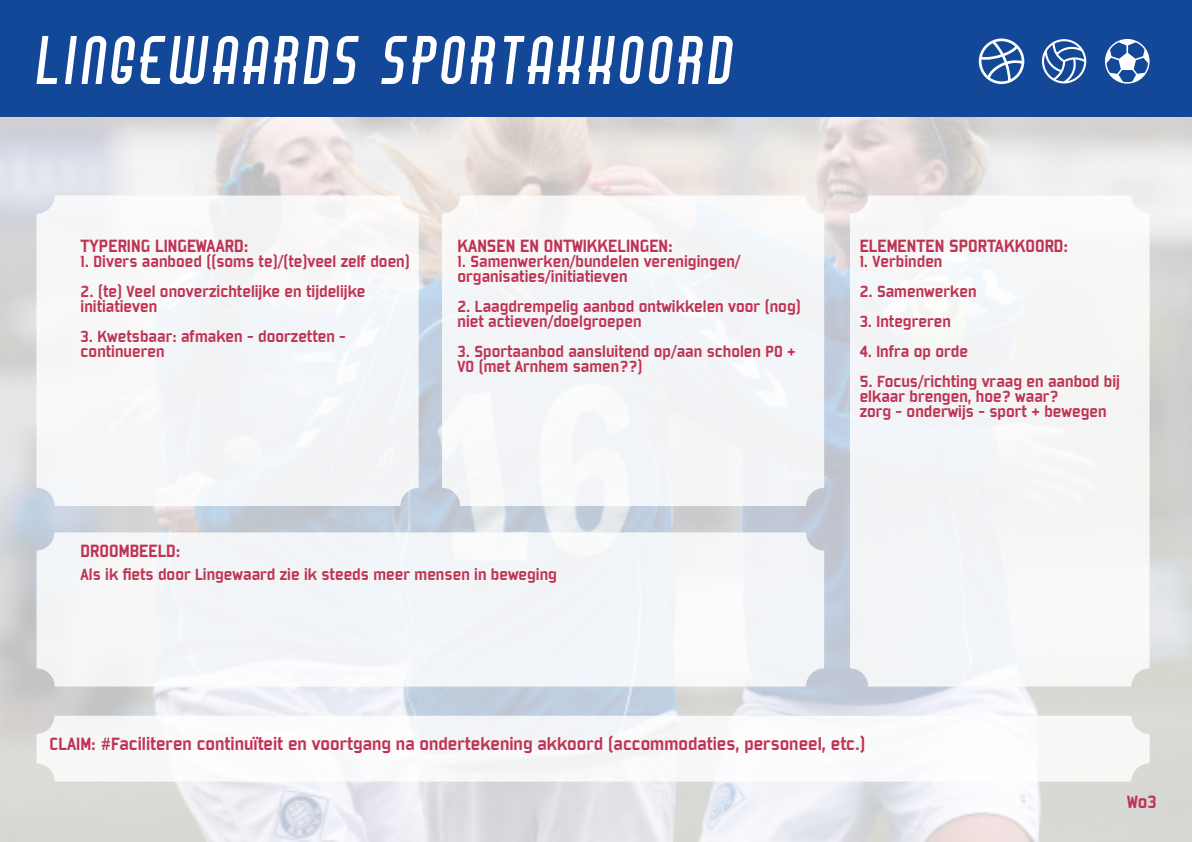
<style>
.page{position:relative;width:1192px;height:842px;background:#fff}
.page>*{position:absolute;margin:0;border:0;box-sizing:border-box;transform-origin:0 0}
.t1{font:59.95px "Air Americana";letter-spacing:.075em;color:#fff}
.t2{font:19.25px "Bombardier";color:#bf3454}
.t3{font:17.5px/15px "Bombardier";color:#bf3454}
</style>
<div class="page">
<img style="left:0;top:117px;width:1192px;height:724px">
<div style="left:442px;top:195px;width:382px;height:311px;background:#f2f5f8;border-radius:18px"></div>
<div style="left:0;top:0;width:1192px;height:117px;background:#134899"></div>
<div style="left:37px;top:195px;width:382px;height:311px;background:#f5f6f8;border-radius:18px"></div>
<div style="left:37px;top:532px;width:787px;height:155px;background:#f2f5f8;border-radius:18px"></div>
<div style="left:37px;top:716px;width:1113px;height:65px;background:#fff;border-radius:18px"></div>
<div style="left:850px;top:195px;width:300px;height:492px;background:#f5f5f6;border-radius:18px"></div>
<svg style="left:979px;top:39px;width:45px;height:45px"></svg>
<svg style="left:1105px;top:39px;width:45px;height:45px"></svg>
<svg style="left:1042px;top:39px;width:44px;height:44px"></svg>
<p class="t1" style="left:37px;top:30px;width:698px">LINGEWAARDS SPORTAKKOORD</p>
<p class="t2" style="left:81px;top:236px;width:169px">TYPERING LINGEWAARD:</p>
<p class="t3" style="left:81px;top:254px;width:331px">1. Divers aanboed ((soms te)/(te)veel zelf doen)</p>
<p class="t3" style="left:81px;top:284px;width:286px">2. (te) Veel onoverzichtelijke en tijdelijke initiatieven</p>
<p class="t3" style="left:81px;top:329px;width:267px">3. Kwetsbaar: afmaken - doorzetten - continueren</p>
<p class="t2" style="left:458px;top:236px;width:217px">KANSEN EN ONTWIKKELINGEN:</p>
<p class="t3" style="left:458px;top:254px;width:284px">1. Samenwerken/bundelen verenigingen/ organisaties/initiatieven</p>
<p class="t3" style="left:458px;top:299px;width:345px">2. Laagdrempelig aanbod ontwikkelen voor (nog) niet actieven/doelgroepen</p>
<p class="t3" style="left:458px;top:344px;width:340px">3. Sportaanbod aansluitend op/aan scholen PO +<br>VO (met Arnhem samen??)</p>
<p class="t2" style="left:81px;top:540px;width:102px">DROOMBEELD:</p>
<p class="t3" style="left:81px;top:566px;width:478px">Als ik fiets door Lingewaard zie ik steeds meer mensen in beweging</p>
<p class="t2" style="left:860px;top:236px;width:210px">ELEMENTEN SPORTAKKOORD:</p>
<p class="t3" style="left:860px;top:254px;width:84px">1. Verbinden</p>
<p class="t3" style="left:860px;top:284px;width:118px">2. Samenwerken</p>
<p class="t3" style="left:860px;top:314px;width:93px">3. Integreren</p>
<p class="t3" style="left:860px;top:344px;width:110px">4. Infra op orde</p>
<p class="t3" style="left:860px;top:374px;width:262px">5. Focus/richting vraag en aanbod bij elkaar brengen, hoe? waar?</p>
<p class="t3" style="left:860px;top:404px;width:248px">zorg - onderwijs - sport + bewegen</p>
<p class="t2" style="left:50px;top:734px;width:817px">CLAIM: #Faciliteren continuïteit en voortgang na ondertekening akkoord (accommodaties, personeel, etc.)</p>
<p class="t2" style="left:1127px;top:792px;width:31px">Wo3</p>
</div>
